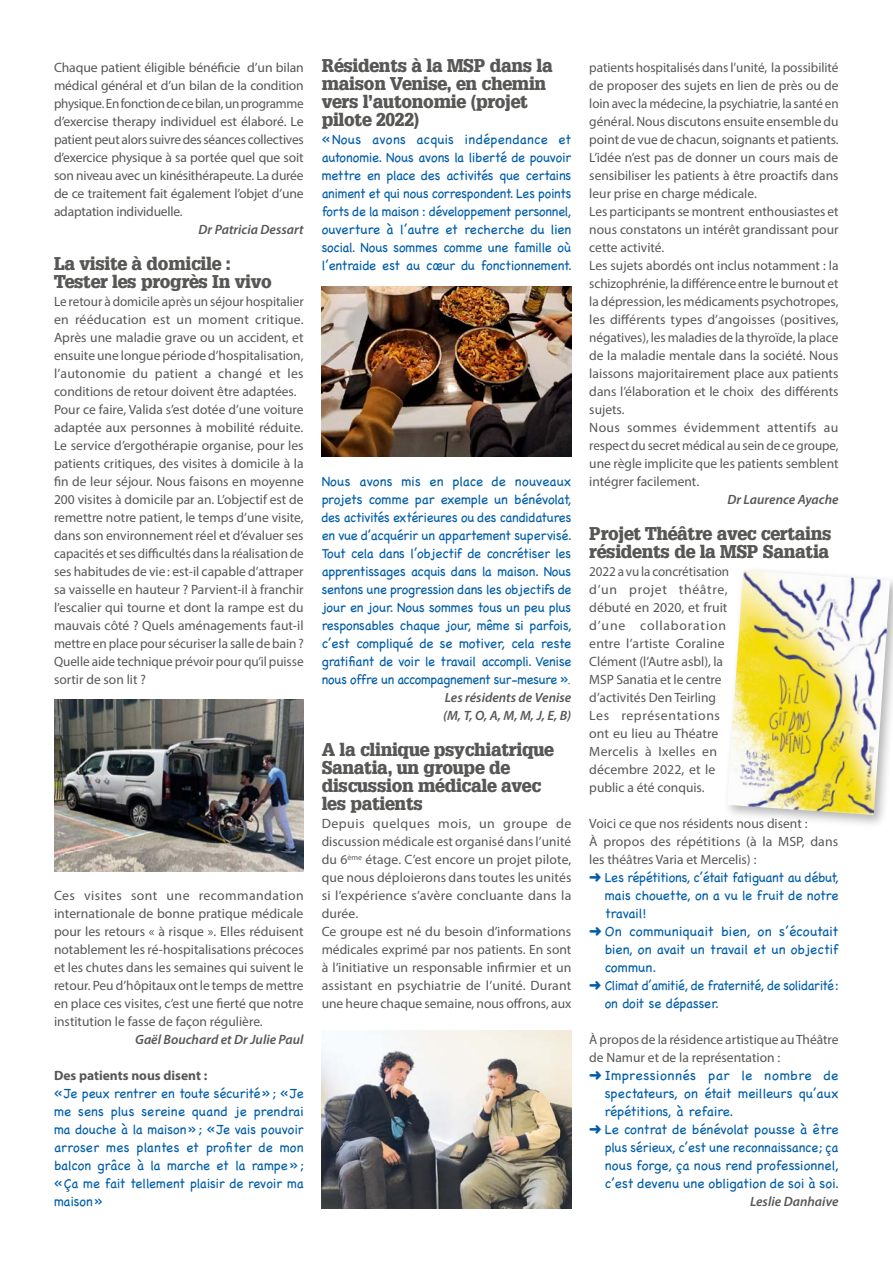
<style>
.page{position:relative;width:893px;height:1263px;background:#fff}
.page>*{position:absolute;margin:0;border:0;box-sizing:border-box;transform-origin:0 0}
.t1{font:900 18px/18px "Glypha LT";letter-spacing:-.015em;color:#575756}
.t2{font:13.5px/18px "Myriad Pro";color:#575756}
.t3{font:13.5px/18px "Chalkboard";color:#005da9;text-align:justify}
.t4{font:italic 600 13.5px/18px "Myriad Pro";color:#575756}
.t5{font:13.5px "Chalkboard";color:#005da9;scale:.95 1}
.t6{font:13.5px "Chalkboard";letter-spacing:.035em;color:#005da9}
.t7{font:700 13.5px "Myriad Pro";color:#575756}
.s1{font-family:"Times New Roman";font-style:italic}
</style>
<div class="page">
<hr style="left:0;top:53px;width:1px;height:63px;background:#2d58a3">
<img style="left:54px;top:700px;width:250px;height:172px">
<img style="left:322px;top:1031px;width:249px;height:178px">
<img style="left:322px;top:287px;width:249px;height:170px">
<div style="left:722px;top:566px;width:171px;height:262px;background:#000;opacity:.3"></div>
<img style="left:727px;top:570px;width:163px;height:245px">
<p class="t2" style="left:54px;top:58px;width:251px;text-align:justify">Chaque patient éligible bénéficie d’un bilan médical général et d’un bilan de la condition physique. En fonction de ce bilan, un programme d’exercise therapy individuel est élaboré. Le patient peut alors suivre des séances collectives d’exercice physique à sa portée quel que soit son niveau avec un kinésithérapeute. La durée de ce traitement fait également l’objet d’une adaptation individuelle.</p>
<p class="t4" style="left:199px;top:220px;width:107px">Dr Patricia Dessart</p>
<h1 class="t1" style="left:54px;top:255px;width:219px">La visite à domicile :<br>Tester les progrès In vivo</h1>
<p class="t2" style="left:54px;top:292px;width:251px">Le retour à domicile après un séjour hospitalier en rééducation est un moment critique.<br>Après une maladie grave ou un accident, et ensuite une longue période d’hospitalisation, l’autonomie du patient a changé et les conditions de retour doivent être adaptées.<br>Pour ce faire, Valida s’est dotée d’une voiture adaptée aux personnes à mobilité réduite.<br>Le service d’ergothérapie organise, pour les patients critiques, des visites à domicile à la fin de leur séjour. Nous faisons en moyenne 200 visites à domicile par an. L’objectif est de remettre notre patient, le temps d’une visite, dans son environnement réel et d’évaluer ses capacités et ses difficultés dans la réalisation de ses habitudes de vie : est-il capable d’attraper sa vaisselle en hauteur ? Parvient-il à franchir l’escalier qui tourne et dont la rampe est du mauvais côté ? Quels aménagements faut-il mettre en place pour sécuriser la salle de bain ?<br>Quelle aide technique prévoir pour qu’il puisse sortir de son lit ?</p>
<p class="t2" style="left:54px;top:886px;width:251px;text-align:justify">Ces visites sont une recommandation internationale de bonne pratique médicale pour les retours « à risque ». Elles réduisent notablement les ré-hospitalisations précoces et les chutes dans les semaines qui suivent le retour. Peu d’hôpitaux ont le temps de mettre en place ces visites, c’est une fierté que notre institution le fasse de façon régulière.</p>
<p class="t4" style="left:135px;top:1030px;width:170px">Gaël Bouchard et Dr Julie Paul</p>
<p class="t7" style="left:54px;top:1067px;width:155px">Des patients nous disent :</p>
<p class="t3" style="left:54px;top:1084px;width:252px">«Je peux rentrer en toute sécurité»; «Je me sens plus sereine quand je prendrai ma douche à la maison»; «Je vais pouvoir arroser mes plantes et profiter de mon balcon grâce à la marche et la rampe»; «Ça me fait tellement plaisir de revoir ma maison»</p>
<h1 class="t1" style="left:322px;top:57px;width:233px">Résidents à la MSP dans la maison Venise, en chemin vers l’autonomie (projet pilote 2022)</h1>
<p class="t3" style="left:322px;top:130px;width:252px">«Nous avons acquis indépendance et autonomie. Nous avons la liberté de pouvoir mettre en place des activités que certains animent et qui nous correspondent. Les points forts de la maison : développement personnel, ouverture à l’autre et recherche du lien social. Nous sommes comme une famille où l’entraide est au cœur du fonctionnement.</p>
<p class="t3" style="left:322px;top:472px;width:252px">Nous avons mis en place de nouveaux projets comme par exemple un bénévolat, des activités extérieures ou des candidatures en vue d’acquérir un appartement supervisé.<br>Tout cela dans l’objectif de concrétiser les apprentissages acquis dans la maison. Nous sentons une progression dans les objectifs de jour en jour. Nous sommes tous un peu plus responsables chaque jour, même si parfois, c’est compliqué de se motiver, cela reste gratifiant de voir le travail accompli. Venise nous offre un accompagnement sur-mesure »<span class="s1">.</span></p>
<p class="t4" style="left:443px;top:688px;width:130px">Les résidents de Venise (M, T, O, A, M, M, J, E, B)</p>
<h1 class="t1" style="left:322px;top:741px;width:234px">A la clinique psychiatrique<br>Sanatia, un groupe de discussion médicale avec les patients</h1>
<p class="t2" style="left:322px;top:814px;width:251px">Depuis quelques mois, un groupe de discussion médicale est organisé dans l’unité du 6<sup>ème</sup> étage. C’est encore un projet pilote, que nous déploierons dans toutes les unités si l’expérience s’avère concluante dans la durée.<br>Ce groupe est né du besoin d’informations médicales exprimé par nos patients. En sont à l’initiative un responsable infirmier et un assistant en psychiatrie de l’unité. Durant une heure chaque semaine, nous offrons, aux</p>
<p class="t2" style="left:589px;top:58px;width:251px">patients hospitalisés dans l’unité, la possibilité de proposer des sujets en lien de près ou de loin avec la médecine, la psychiatrie, la santé en général. Nous discutons ensuite ensemble du point de vue de chacun, soignants et patients.<br>L’idée n’est pas de donner un cours mais de sensibiliser les patients à être proactifs dans leur prise en charge médicale.<br>Les participants se montrent enthousiastes et nous constatons un intérêt grandissant pour cette activité.<br>Les sujets abordés ont inclus notamment : la schizophrénie, la différence entre le burnout et la dépression, les médicaments psychotropes, les différents types d’angoisses (positives, négatives), les maladies de la thyroïde, la place de la maladie mentale dans la société. Nous laissons majoritairement place aux patients dans l’élaboration et le choix des différents sujets.<br>Nous sommes évidemment attentifs au respect du secret médical au sein de ce groupe, une règle implicite que les patients semblent intégrer facilement.</p>
<p class="t4" style="left:727px;top:490px;width:113px">Dr Laurence Ayache</p>
<h1 class="t1" style="left:589px;top:525px;width:244px">Projet Théâtre avec certains résidents de la MSP Sanatia</h1>
<p class="t2" style="left:589px;top:562px;width:141px">2022 a vu la concrétisation d’un projet théâtre, débuté en 2020, et fruit d’une collaboration entre l’artiste Coraline<br>Clément (l’Autre asbl), la<br>MSP Sanatia et le centre d’activités Den Teirling<br>Les représentations ont eu lieu au Théatre<br>Mercelis à Ixelles en décembre 2022, et le public a été conquis.</p>
<p class="t2" style="left:589px;top:814px;width:251px">Voici ce que nos résidents nous disent :<br>À propos des répétitions (à la MSP, dans les théâtres Varia et Mercelis) :</p>
<p class="t3" style="left:589px;top:868px;width:251px">➜ Les répétitions, c’était fatiguant au début,</p>
<p class="t3" style="left:605px;top:886px;width:235px">mais chouette, on a vu le fruit de notre</p>
<p class="t3" style="left:605px;top:904px;width:43px">travail!</p>
<p class="t3" style="left:589px;top:922px;width:251px">➜ On communiquait bien, on s’écoutait</p>
<p class="t3" style="left:605px;top:940px;width:235px">bien, on avait un travail et un objectif</p>
<p class="t3" style="left:605px;top:958px;width:53px">commun.</p>
<p class="t5" style="left:589px;top:977px;width:264px">➜ Climat d’amitié, de fraternité, de solidarité:</p>
<p class="t3" style="left:605px;top:994px;width:116px">on doit se dépasser.</p>
<p class="t2" style="left:589px;top:1030px;width:251px">À propos de la résidence artistique au Théâtre de Namur et de la représentation :</p>
<p class="t6" style="left:589px;top:1067px;width:251px">➜ Impressionnés par le nombre de</p>
<p class="t3" style="left:605px;top:1084px;width:235px">spectateurs, on était meilleurs qu’aux</p>
<p class="t3" style="left:605px;top:1102px;width:130px">répétitions, à refaire.</p>
<p class="t3" style="left:589px;top:1120px;width:251px">➜ Le contrat de bénévolat pousse à être</p>
<p class="t3" style="left:605px;top:1138px;width:235px">plus sérieux, c’est une reconnaissance; ça</p>
<p class="t3" style="left:605px;top:1156px;width:235px">nous forge, ça nous rend professionnel,</p>
<p class="t3" style="left:605px;top:1174px;width:236px">c’est devenu une obligation de soi à soi.</p>
<p class="t4" style="left:750px;top:1192px;width:90px">Leslie Danhaive</p>
</div>
